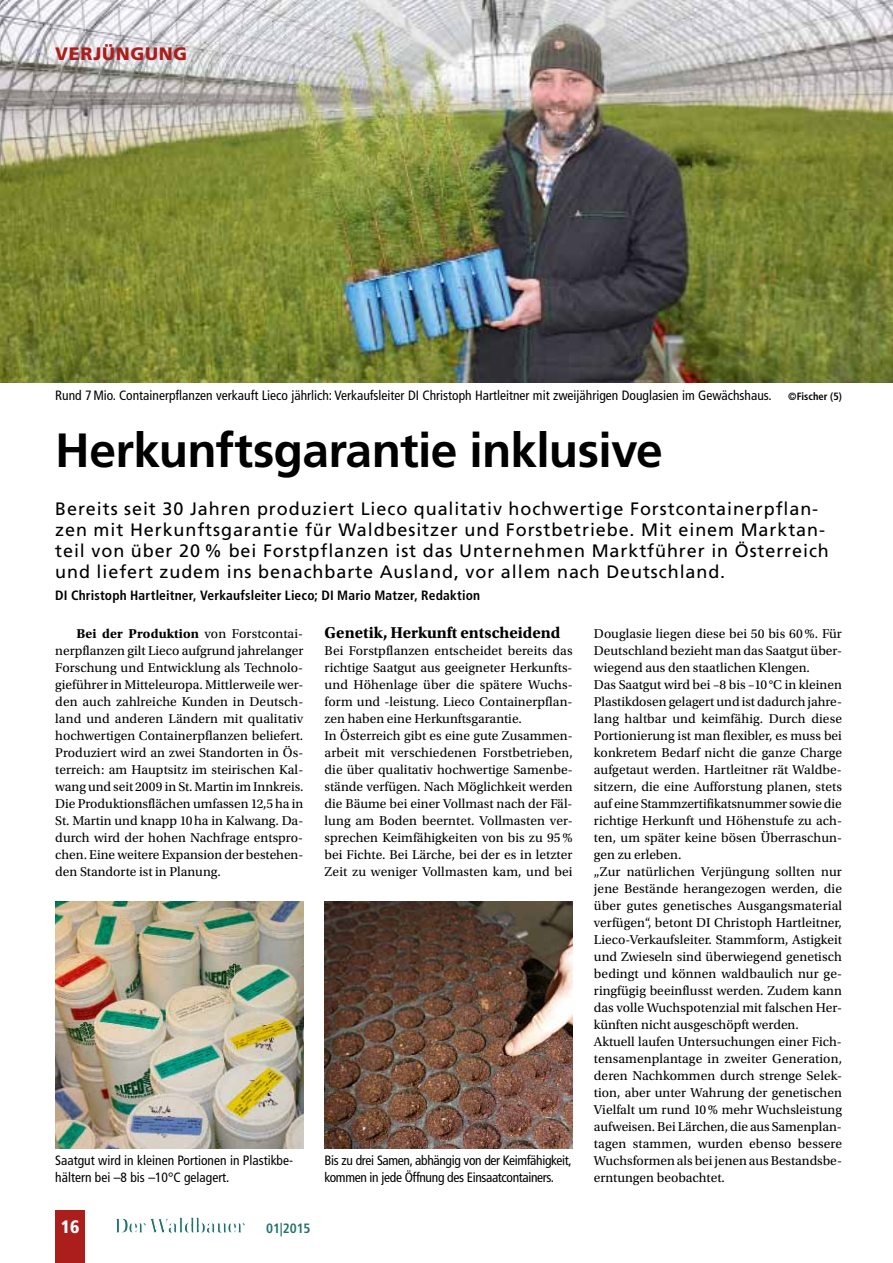
<style>
.page{position:relative;width:893px;height:1263px;background:#fff}
.page>*{position:absolute;margin:0;border:0;box-sizing:border-box;transform-origin:0 0}
.t1{font:700 48px "Frutiger LT Std";letter-spacing:-.015em;color:#000}
.t2{font:18px/21px "Frutiger LT Std";letter-spacing:.05em;color:#000}
.t3{font:900 18px "Frutiger LT Std";letter-spacing:.04em;color:#ac1e1c}
.t4{font:900 condensed 18px "Frutiger LT Std";color:#fff}
.t5{font:700 16.5px "Utopia Std";color:#000}
.t6{font:13.5px/17px "Utopia Std";letter-spacing:.005em;color:#000}
.t7{font:condensed 13.5px/17px "Frutiger LT Std";color:#000}
.t8{font:condensed 13.5px/17px "Frutiger LT Std";letter-spacing:-.025em;color:#000}
.t9{font:700 condensed 13.5px "Frutiger LT Std";letter-spacing:.015em;color:#000}
.t10{font:700 condensed 13.5px "Frutiger LT Std";letter-spacing:-.01em;color:#23716e}
.s1{font-weight:700;font-size:10.5px}
.s2{font-weight:700}
</style>
<div class="page">
<img style="left:0;top:0;width:893px;height:383px">
<img style="left:55px;top:901px;width:248px;height:247px">
<img style="left:325px;top:901px;width:248px;height:247px">
<div style="left:55px;top:1210px;width:30px;height:53px;background:#ac1e1c"></div>
<svg style="left:116px;top:1217px;width:129px;height:16px"></svg>
<h2 class="t3" style="left:55px;top:43px;width:133px">VERJÜNGUNG</h2>
<p class="t7" style="left:55px;top:387px;width:788px">Rund 7Mio. Containerpflanzen verkauft Lieco jährlich: Verkaufsleiter DI Christoph Hartleitner mit zweijährigen Douglasien im Gewächshaus. <span class="s1">©Fischer (5)</span></p>
<h1 class="t1" style="left:55px;top:422px;width:609px">Herkunftsgarantie inklusive</h1>
<p class="t2" style="left:55px;top:498px;width:775px">Bereits seit 30 Jahren produziert Lieco qualitativ hochwertige Forstcontainerpflan&shy;zen mit Herkunftsgarantie für Waldbesitzer und Forstbetriebe. Mit einem Marktan&shy;teil von über 20 % bei Forstpflanzen ist das Unternehmen Marktführer in Österreich und liefert zudem ins benachbarte Ausland, vor allem nach Deutschland.</p>
<p class="t9" style="left:55px;top:587px;width:426px">DI Christoph Hartleitner, Verkaufsleiter Lieco; DI Mario Matzer, Redaktion</p>
<p class="t6" style="left:55px;top:625px;width:250px;text-align:justify;text-indent:21px"><span class="s2">Bei der Produktion</span> von Forstcontai&shy;nerpflanzen gilt Lieco aufgrund jahrelanger Forschung und Entwicklung als Technolo&shy;gieführer in Mitteleuropa. Mittlerweile wer&shy;den auch zahlreiche Kunden in Deutsch&shy;land und anderen Ländern mit qualitativ hochwertigen Containerpflanzen beliefert.<br>Produziert wird an zwei Standorten in Ös&shy;terreich: am Hauptsitz im steirischen Kal&shy;wang und seit 2009 in St. Martin im Innkreis.<br>Die Produktionsflächen umfassen 12,5ha in St. Martin und knapp 10ha in Kalwang. Da&shy;durch wird der hohen Nachfrage entspro&shy;chen. Eine weitere Expansion der bestehen&shy;den Standorte ist in Planung.</p>
<p class="t5" style="left:325px;top:623px;width:237px">Genetik, Herkunft entscheidend</p>
<p class="t6" style="left:325px;top:642px;width:250px">Bei Forstpflanzen entscheidet bereits das richtige Saatgut aus geeigneter Herkunfts&shy;und Höhenlage über die spätere Wuchs&shy;form und -leistung. Lieco Containerpflan&shy;zen haben eine Herkunftsgarantie.<br>In Österreich gibt es eine gute Zusammen&shy;arbeit mit verschiedenen Forstbetrieben, die über qualitativ hochwertige Samenbe&shy;stände verfügen. Nach Möglichkeit werden die Bäume bei einer Vollmast nach der Fäl&shy;lung am Boden beerntet. Vollmasten ver&shy;sprechen Keimfähigkeiten von bis zu 95% bei Fichte. Bei Lärche, bei der es in letzter Zeit zu weniger Vollmasten kam, und bei</p>
<p class="t7" style="left:55px;top:1152px;width:239px">Saatgut wird in kleinen Portionen in Plastikbe&shy;hältern bei –8 bis –10°C gelagert.</p>
<p class="t8" style="left:325px;top:1152px;width:248px">Bis zu drei Samen, abhängig von der Keimfähigkeit, kommen in jede Öffnung des Einsaatcontainers.</p>
<h2 class="t4" style="left:61px;top:1216px;width:20px">16</h2>
<p class="t10" style="left:266px;top:1220px;width:46px">01|2015</p>
<p class="t6" style="left:594px;top:625px;width:250px">Douglasie liegen diese bei 50 bis 60%. Für Deutschland bezieht man das Saatgut über&shy;wiegend aus den staatlichen Klengen.<br>Das Saatgut wird bei –8 bis –10 °C in kleinen Plastikdosen gelagert und ist dadurch jahre&shy;lang haltbar und keimfähig. Durch diese Portionierung ist man flexibler, es muss bei konkretem Bedarf nicht die ganze Charge aufgetaut werden. Hartleitner rät Waldbe&shy;sitzern, die eine Aufforstung planen, stets auf eine Stammzertifikatsnummer sowie die richtige Herkunft und Höhenstufe zu ach&shy;ten, um später keine bösen Überraschun&shy;gen zu erleben.<br>„Zur natürlichen Verjüngung sollten nur jene Bestände herangezogen werden, die über gutes genetisches Ausgangsmaterial verfügen“, betont DI Christoph Hartleitner, Lieco-Verkaufsleiter. Stammform, Astigkeit und Zwieseln sind überwiegend genetisch bedingt und können waldbaulich nur ge&shy;ringfügig beeinflusst werden. Zudem kann das volle Wuchspotenzial mit falschen Her&shy;künften nicht ausgeschöpft werden.<br>Aktuell laufen Untersuchungen einer Fich&shy;tensamenplantage in zweiter Generation, deren Nachkommen durch strenge Selek&shy;tion, aber unter Wahrung der genetischen Vielfalt um rund 10% mehr Wuchsleistung aufweisen. Bei Lärchen, die aus Samenplan&shy;tagen stammen, wurden ebenso bessere Wuchsformen als bei jenen aus Bestandsbe&shy;erntungen beobachtet.</p>
</div>
